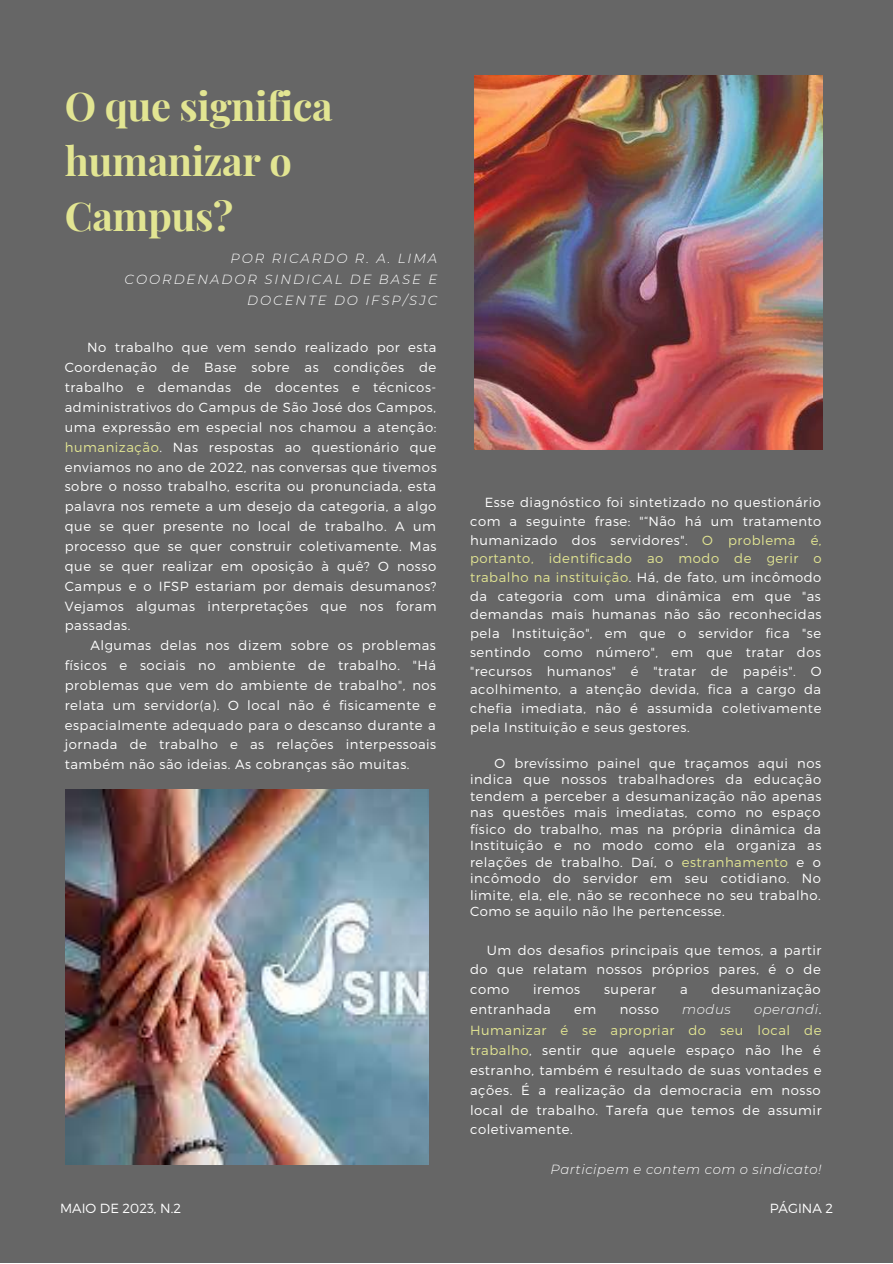
<style>
.page{position:relative;width:893px;height:1264px;background:#fff}
.page>*{position:absolute;margin:0;border:0;box-sizing:border-box;transform-origin:0 0}
.t1{font:700 39.6px/55.1px "Playfair Display";letter-spacing:-.01em;color:#e2e592}
.t2{font:300 13.2px/19.8px "Montserrat";letter-spacing:.04em;color:#fff;text-align:justify}
.t3{font:italic 300 13.2px/21px "Montserrat";letter-spacing:.15em;color:#fff;text-align:right}
.t4{font:italic 300 13.2px "Montserrat";letter-spacing:.04em;color:#fff}
.t5{font:300 13.2px "Montserrat";color:#fff}
.s1{color:#e2e592}
.s2{font-style:italic}
</style>
<div class="page">
<div style="left:0;top:0;width:892px;height:1262px;background:#666"></div>
<img style="left:475px;top:76px;width:347px;height:373px">
<img style="left:65px;top:789px;width:363px;height:375px">
<h1 class="t1" style="left:65px;top:77px;width:269px">O que significa humanizar o<br>Campus?</h1>
<p class="t3" style="left:124px;top:247px;width:314px">POR RICARDO R. A. LIMA<br>COORDENADOR SINDICAL DE BASE E<br>DOCENTE DO IFSP/SJC</p>
<p class="t2" style="left:65px;top:337px;width:373px;text-indent:22px">No trabalho que vem sendo realizado por esta Coordenação de Base sobre as condições de trabalho e demandas de docentes e técnicos&shy;administrativos do Campus de São José dos Campos, uma expressão em especial nos chamou a atenção: <span class="s1">humanização</span>. Nas respostas ao questionário que enviamos no ano de 2022, nas conversas que tivemos sobre o nosso trabalho, escrita ou pronunciada, esta palavra nos remete a um desejo da categoria, a algo que se quer presente no local de trabalho. A um processo que se quer construir coletivamente. Mas que se quer realizar em oposição à quê? O nosso Campus e o IFSP estariam por demais desumanos?<br>Vejamos algumas interpretações que nos foram passadas.</p>
<p class="t2" style="left:65px;top:635px;width:373px;text-indent:26px">Algumas delas nos dizem sobre os problemas físicos e sociais no ambiente de trabalho. "Há problemas que vem do ambiente de trabalho", nos relata um servidor(a). O local não é fisicamente e espacialmente adequado para o descanso durante a jornada de trabalho e as relações interpessoais também não são ideias. As cobranças são muitas.</p>
<p class="t2" style="left:470px;top:492px;width:353px;line-height:18.8px;text-indent:15px">Esse diagnóstico foi sintetizado no questionário com a seguinte frase: "“Não há um tratamento humanizado dos servidores". <span class="s1">O problema é, portanto, identificado ao modo de gerir o trabalho na instituição</span>. Há, de fato, um incômodo da categoria com uma dinâmica em que "as demandas mais humanas não são reconhecidas pela Instituição", em que o servidor fica "se sentindo como número", em que tratar dos "recursos humanos" é "tratar de papéis". O acolhimento, a atenção devida, fica a cargo da chefia imediata, não é assumida coletivamente pela Instituição e seus gestores.</p>
<p class="t2" style="left:470px;top:754px;width:353px;line-height:16.5px;text-indent:25px">O brevíssimo painel que traçamos aqui nos indica que nossos trabalhadores da educação tendem a perceber a desumanização não apenas nas questões mais imediatas, como no espaço físico do trabalho, mas na própria dinâmica da Instituição e no modo como ela organiza as relações de trabalho. Daí, o <span class="s1">estranhamento</span> e o incômodo do servidor em seu cotidiano. No limite, ela, ele, não se reconhece no seu trabalho.<br>Como se aquilo não lhe pertencesse.</p>
<p class="t2" style="left:470px;top:939px;width:353px;text-indent:17px">Um dos desafios principais que temos, a partir do que relatam nossos próprios pares, é o de como</p>
<p class="t2" style="left:533px;top:979px;width:48px">iremos</p>
<p class="t2" style="left:604px;top:979px;width:53px">superar</p>
<p class="t2" style="left:680px;top:979px;width:9px">a</p>
<p class="t2" style="left:711px;top:979px;width:111px">desumanização</p>
<p class="t2" style="left:470px;top:998px;width:82px">entranhada</p>
<p class="t2" style="left:574px;top:998px;width:24px">em</p>
<p class="t2" style="left:619px;top:998px;width:41px">nosso</p>
<p class="t3" style="left:682px;top:998px;width:50px">modus</p>
<p class="t2" style="left:470px;top:998px;width:353px;text-indent:284px"><span class="s2">operandi</span>.<br><span class="s1">Humanizar é se apropriar do seu local de trabalho</span>, sentir que aquele espaço não lhe é estranho, também é resultado de suas vontades e ações. É a realização da democracia em nosso local de trabalho. Tarefa que temos de assumir coletivamente.</p>
<p class="t4" style="left:550px;top:1161px;width:273px">Participem e contem com o sindicato!</p>
<p class="t5" style="left:60px;top:1199px;width:122px">MAIO DE 2023, N.2</p>
<p class="t2" style="left:769px;top:1197px;width:65px">PÁGINA 2</p>
</div>
